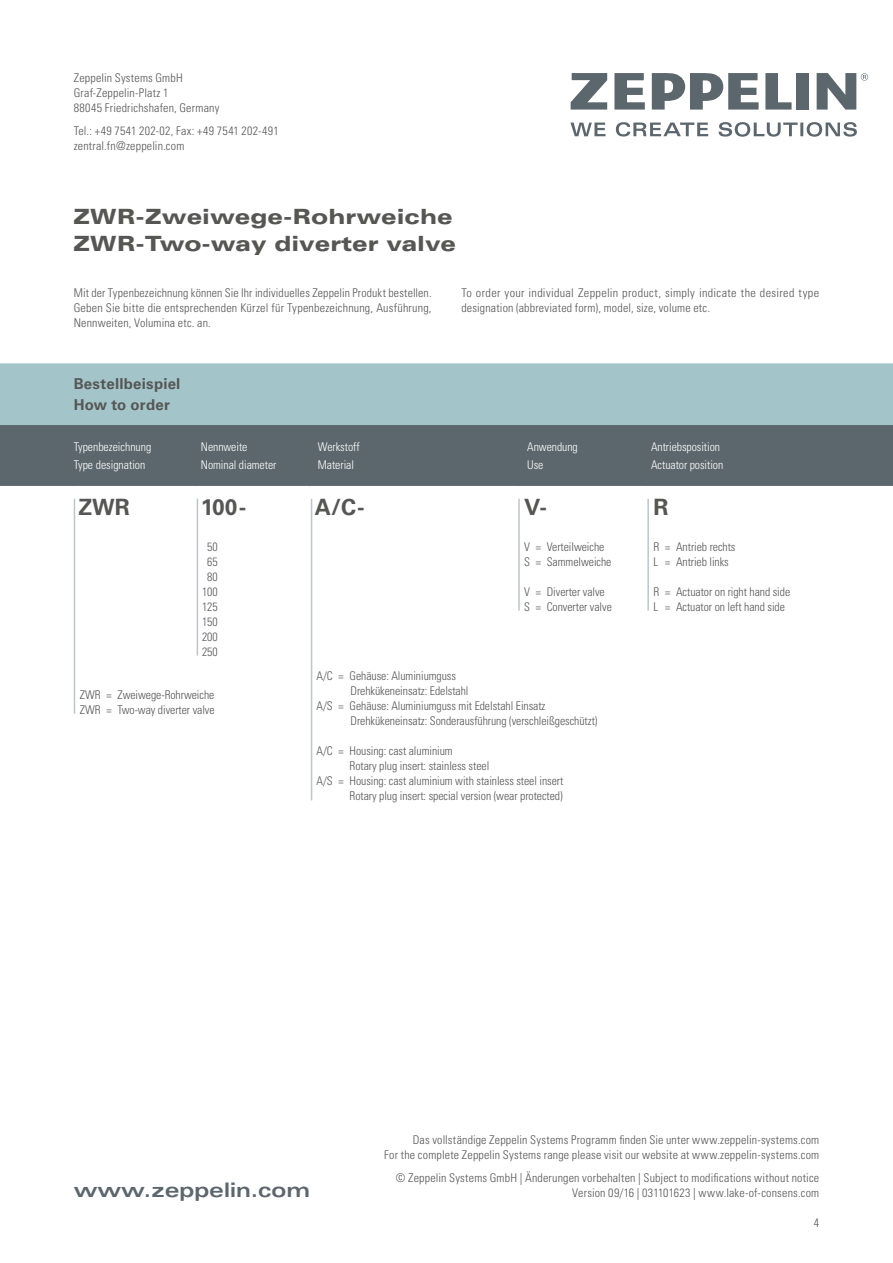
<style>
.page{position:relative;width:893px;height:1263px;background:#fff}
.page>*{position:absolute;margin:0;border:0;box-sizing:border-box;transform-origin:0 0}
.t1{font:700 22.5px "Univers LT Std";color:#565655}
.t2{font:900 expanded 21px/27px "Univers LT Std";color:#565655}
.t3{font:700 expanded 20.1px "Univers LT Std";color:#5c676d}
.t4{font:700 15px/21px "Univers LT Std";letter-spacing:.015em;color:#565655}
.t5{font:300 condensed 12px/15px "Univers LT Std";color:#565655}
.t6{font:300 condensed 12px/15px "Univers LT Std";letter-spacing:.02em;color:#565655}
.t7{font:300 condensed 12px/18px "Univers LT Std";letter-spacing:-.005em;color:#fff}
</style>
<div class="page">
<svg style="left:571px;top:73px;width:36px;height:37px"></svg>
<svg style="left:817px;top:73px;width:51px;height:37px"></svg>
<div style="left:796px;top:73px;width:12px;height:37px;background:#5c676d"></div>
<svg style="left:765px;top:73px;width:27px;height:37px"></svg>
<svg style="left:614px;top:73px;width:31px;height:37px"></svg>
<svg style="left:652px;top:73px;width:107px;height:37px"></svg>
<svg style="left:570px;top:122px;width:287px;height:15px"></svg>
<div style="left:0;top:363px;width:893px;height:62px;background:#a3c5c9"></div>
<div style="left:0;top:425px;width:893px;height:61px;background:#5c676d"></div>
<hr style="left:74px;top:499px;width:1px;height:215px;background:#bdc5ca">
<hr style="left:197px;top:499px;width:1px;height:157px;background:#bdc5ca">
<hr style="left:518px;top:499px;width:2px;height:112px;background:#bdc5ca">
<hr style="left:647px;top:499px;width:2px;height:112px;background:#bdc5ca">
<hr style="left:311px;top:499px;width:1px;height:301px;background:#bdc5ca">
<p class="t6" style="left:74px;top:70px;width:147px">Zeppelin Systems GmbH<br>Graf-Zeppelin-Platz 1<br>88045 Friedrichshafen, Germany</p>
<p class="t6" style="left:74px;top:124px;width:206px">Tel.: +49 7541 202-02, Fax: +49 7541 202-491 zentral.fn@zeppelin.com</p>
<h2 class="t2" style="left:73px;top:203px;width:384px">ZWR-Zweiwege-Rohrweiche<br>ZWR-Two-way diverter valve</h2>
<p class="t5" style="left:74px;top:285px;width:359px;text-align:justify">Mit der Typenbezeichnung können Sie Ihr individuelles Zeppelin Produkt bestellen.<br>Geben Sie bitte die entsprechenden Kürzel für Typenbezeichnung, Ausführung, Nennweiten, Volumina etc. an.</p>
<p class="t6" style="left:461px;top:285px;width:359px">To order your individual Zeppelin product, simply indicate the desired type designation (abbreviated form), model, size, volume etc.</p>
<p class="t4" style="left:74px;top:373px;width:108px">Bestellbeispiel<br>How to order</p>
<p class="t7" style="left:74px;top:438px;width:79px">Typenbezeichnung<br>Type designation</p>
<p class="t7" style="left:201px;top:438px;width:77px">Nennweite<br>Nominal diameter</p>
<p class="t7" style="left:318px;top:438px;width:43px">Werkstoff<br>Material</p>
<p class="t7" style="left:527px;top:438px;width:52px">Anwendung<br>Use</p>
<p class="t7" style="left:651px;top:438px;width:74px">Antriebsposition<br>Actuator position</p>
<h1 class="t1" style="left:78px;top:494px;width:53px">ZWR</h1>
<h1 class="t1" style="left:315px;top:494px;width:51px">A/C‐</h1>
<h1 class="t1" style="left:201px;top:494px;width:47px">100‐</h1>
<h1 class="t1" style="left:524px;top:494px;width:24px">V‐</h1>
<h1 class="t1" style="left:654px;top:494px;width:17px">R</h1>
<p class="t5" style="left:202px;top:539px;width:17px;text-align:center">50<br>65<br>80<br>100<br>125<br>150<br>200<br>250</p>
<p class="t5" style="left:524px;top:539px;width:89px">V = Verteilweiche<br>S = Sammelweiche</p>
<p class="t5" style="left:524px;top:584px;width:89px">V = Diverter valve<br>S = Converter valve</p>
<p class="t5" style="left:653px;top:539px;width:83px">R = Antrieb rechts<br>L = Antrieb links</p>
<p class="t5" style="left:653px;top:584px;width:138px">R = Actuator on right hand side<br>L = Actuator on left hand side</p>
<p class="t5" style="left:80px;top:687px;width:136px">ZWR = Zweiwege-Rohrweiche<br>ZWR = Two-way diverter valve</p>
<p class="t5" style="left:317px;top:669px;width:141px">A/C = Gehäuse: Aluminiumguss</p>
<p class="t5" style="left:351px;top:684px;width:119px">Drehkükeneinsatz: Edelstahl</p>
<p class="t5" style="left:317px;top:699px;width:230px">A/S = Gehäuse: Aluminiumguss mit Edelstahl Einsatz</p>
<p class="t5" style="left:351px;top:714px;width:248px">Drehkükeneinsatz: Sonderausführung (verschleißgeschützt)</p>
<p class="t5" style="left:317px;top:744px;width:138px">A/C = Housing: cast aluminium</p>
<p class="t5" style="left:350px;top:759px;width:141px">Rotary plug insert: stainless steel</p>
<p class="t5" style="left:317px;top:774px;width:248px">A/S = Housing: cast aluminium with stainless steel insert</p>
<p class="t5" style="left:350px;top:789px;width:215px">Rotary plug insert: special version (wear protected)</p>
<h3 class="t3" style="left:74px;top:1178px;width:238px">www.zeppelin.com</h3>
<p class="t5" style="left:384px;top:1132px;width:436px;text-align:right">Das vollständige Zeppelin Systems Programm finden Sie unter www.zeppelin-systems.com<br>For the complete Zeppelin Systems range please visit our website at www.zeppelin-systems.com</p>
<p class="t5" style="left:396px;top:1171px;width:425px;text-align:right">© Zeppelin Systems GmbH | Änderungen vorbehalten | Subject to modifications without notice<br>Version 09/16 | 031101623 | www.lake-of-consens.com</p>
<p class="t5" style="left:814px;top:1215px;width:7px">4</p>
</div>
